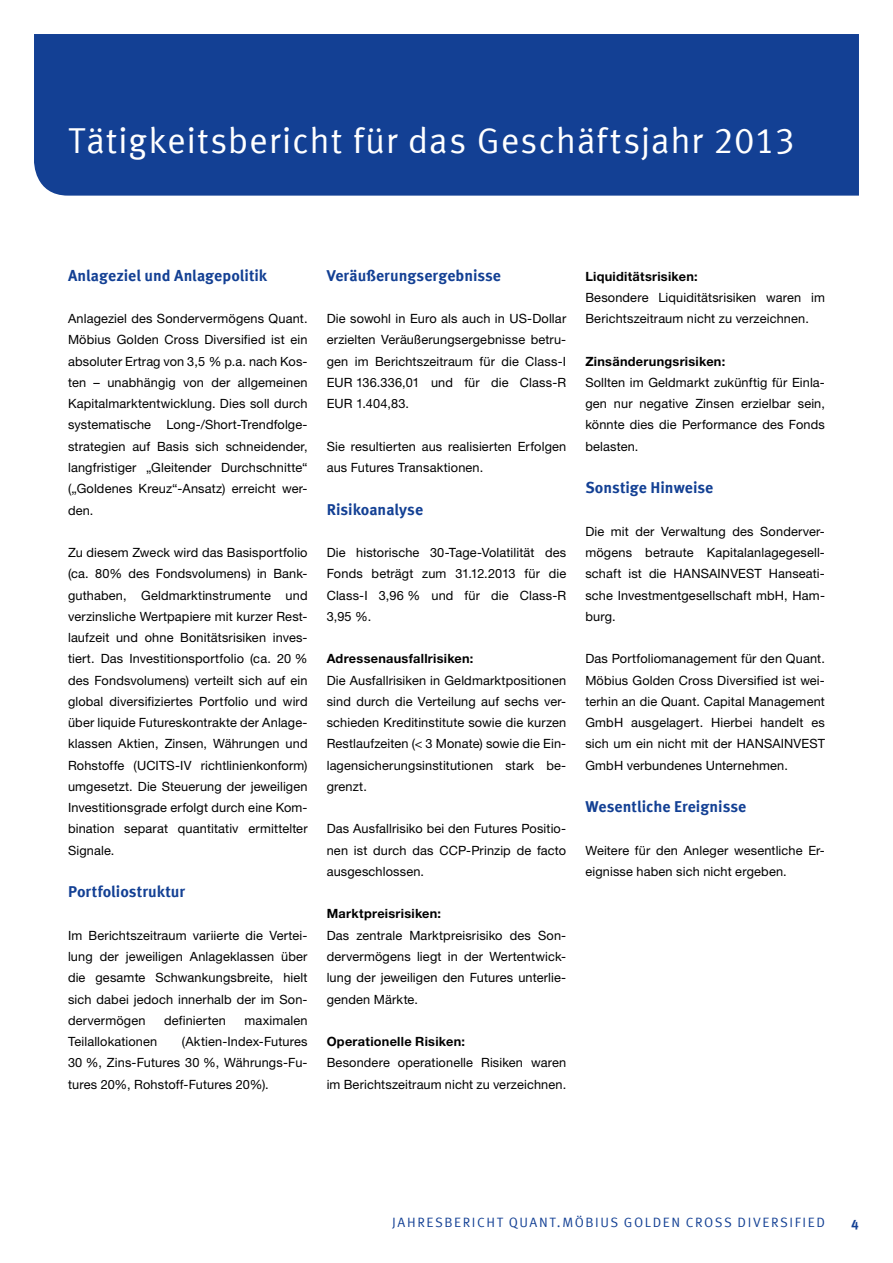
<style>
.page{position:relative;width:893px;height:1263px;background:#fff}
.page>*{position:absolute;margin:0;border:0;box-sizing:border-box;transform-origin:0 0}
.t1{font:36px "Meta Offc Pro Norm";letter-spacing:.015em;color:#fff}
.t2{font:700 15.75px "Meta Offc Pro";color:#134094}
.t3{font:13.5px "Meta Offc Pro Norm";letter-spacing:.115em;color:#134094}
.t4{font:700 13.5px "Meta Offc Pro";color:#134094}
.t5{font:12.75px/21.3px "Helvetica Neue LTW1 G";letter-spacing:.01em;color:#000;text-align:justify}
.t6{font:700 12.75px "Helvetica Neue LTW1 G";letter-spacing:.02em;color:#000}
</style>
<div class="page">
<div style="left:34px;top:34px;width:825px;height:162px;background:#134094"></div>
<h1 class="t1" style="left:68px;top:113px;width:729px">TÄTIGKEITSBERICHT FÜR DAS GESCHÄFTSJAHR 2013</h1>
<p class="t2" style="left:68px;top:263px;width:201px">Anlageziel und Anlagepolitik</p>
<p class="t5" style="left:68px;top:308px;width:241px">Anlageziel des Sondervermögens Quant.<br>Möbius Golden Cross Diversified ist ein absoluter Ertrag von 3,5 % p.a. nach Kos&shy;ten – unabhängig von der allgemeinen Kapitalmarktentwicklung. Dies soll durch systematische Long-/Short-Trendfolge&shy;strategien auf Basis sich schneidender, langfristiger „Gleitender Durchschnitte“ („Goldenes Kreuz“-Ansatz) erreicht wer&shy;den.</p>
<p class="t5" style="left:68px;top:542px;width:241px">Zu diesem Zweck wird das Basisportfolio (ca. 80% des Fondsvolumens) in Bank&shy;guthaben, Geldmarktinstrumente und verzinsliche Wertpapiere mit kurzer Rest&shy;laufzeit und ohne Bonitätsrisiken inves&shy;tiert. Das Investitionsportfolio (ca. 20 % des Fondsvolumens) verteilt sich auf ein global diversifiziertes Portfolio und wird über liquide Futureskontrakte der Anlage&shy;klassen Aktien, Zinsen, Währungen und Rohstoffe (UCITS-IV richtlinienkonform) umgesetzt. Die Steuerung der jeweiligen Investitionsgrade erfolgt durch eine Kom&shy;bination separat quantitativ ermittelter Signale.</p>
<p class="t2" style="left:68px;top:879px;width:119px">Portfoliostruktur</p>
<p class="t5" style="left:68px;top:924px;width:241px">Im Berichtszeitraum variierte die Vertei&shy;lung der jeweiligen Anlageklassen über die gesamte Schwankungsbreite, hielt sich dabei jedoch innerhalb der im Son&shy;dervermögen</p>
<p class="t5" style="left:164px;top:1009px;width:63px">definierten</p>
<p class="t5" style="left:244px;top:1009px;width:65px">maximalen</p>
<p class="t5" style="left:68px;top:1031px;width:241px;text-indent:114px">(Aktien-Index-Futures 30 %, Zins-Futures 30 %, Währungs-Fu&shy;tures 20%, Rohstoff-Futures 20%).</p>
<p class="t5" style="left:68px;top:1031px;width:91px">Teilallokationen</p>
<p class="t2" style="left:327px;top:263px;width:176px">Veräußerungsergebnisse</p>
<p class="t5" style="left:327px;top:308px;width:241px">Die sowohl in Euro als auch in US-Dollar erzielten Veräußerungsergebnisse betru&shy;gen im Berichtszeitraum für die Class-I EUR 136.336,01 und für die Class-R EUR 1.404,83.</p>
<p class="t5" style="left:327px;top:435px;width:241px">Sie resultierten aus realisierten Erfolgen aus Futures Transaktionen.</p>
<p class="t2" style="left:327px;top:497px;width:98px">Risikoanalyse</p>
<p class="t5" style="left:327px;top:542px;width:241px">Die historische 30-Tage-Volatilität des Fonds beträgt zum 31.12.2013 für die Class-I 3,96 % und für die Class-R 3,95 %.</p>
<p class="t6" style="left:327px;top:651px;width:148px">Adressenausfallrisiken:</p>
<p class="t5" style="left:327px;top:669px;width:241px">Die Ausfallrisiken in Geldmarktpositionen sind durch die Verteilung auf sechs ver&shy;schieden Kreditinstitute sowie die kurzen Restlaufzeiten (&lt; 3 Monate) sowie die Ein&shy;lagensicherungsinstitutionen stark be&shy;grenzt.</p>
<p class="t5" style="left:327px;top:818px;width:241px">Das Ausfallrisiko bei den Futures Positio&shy;nen ist durch das CCP-Prinzip de facto ausgeschlossen.</p>
<p class="t6" style="left:327px;top:906px;width:116px">Marktpreisrisiken:</p>
<p class="t5" style="left:327px;top:924px;width:241px">Das zentrale Marktpreisrisiko des Son&shy;dervermögens liegt in der Wertentwick&shy;lung der jeweiligen den Futures unterlie&shy;genden Märkte.</p>
<p class="t6" style="left:327px;top:1034px;width:140px">Operationelle Risiken:</p>
<p class="t5" style="left:327px;top:1052px;width:241px">Besondere operationelle Risiken waren im Berichtszeitraum nicht zu verzeichnen.</p>
<p class="t6" style="left:585px;top:268px;width:114px">Liquiditätsrisiken:</p>
<p class="t5" style="left:585px;top:287px;width:241px">Besondere Liquiditätsrisiken waren im<br>Berichtszeitraum nicht zu verzeichnen.</p>
<p class="t6" style="left:585px;top:353px;width:141px">Zinsänderungsrisiken:</p>
<p class="t5" style="left:585px;top:372px;width:241px">Sollten im Geldmarkt zukünftig für Einla&shy;gen nur negative Zinsen erzielbar sein, könnte dies die Performance des Fonds belasten.</p>
<p class="t2" style="left:585px;top:475px;width:129px">Sonstige Hinweise</p>
<p class="t5" style="left:585px;top:520px;width:241px">Die mit der Verwaltung des Sonderver&shy;mögens betraute Kapitalanlagegesell&shy;schaft ist die HANSAINVEST Hanseati&shy;sche Investmentgesellschaft mbH, Ham&shy;burg.</p>
<p class="t5" style="left:585px;top:648px;width:241px">Das Portfoliomanagement für den Quant.<br>Möbius Golden Cross Diversified ist wei&shy;terhin an die Quant. Capital Management GmbH ausgelagert. Hierbei handelt es sich um ein nicht mit der HANSAINVEST GmbH verbundenes Unternehmen.</p>
<p class="t2" style="left:585px;top:794px;width:162px">Wesentliche Ereignisse</p>
<p class="t5" style="left:585px;top:839px;width:241px">Weitere für den Anleger wesentliche Er&shy;eignisse haben sich nicht ergeben.</p>
<p class="t3" style="left:392px;top:1211px;width:35px">JAHRES</p>
<p class="t3" style="left:445px;top:1211px;width:327px">BERICHT QUANT.MÖBIUS GOLDEN CROSS DIVERS</p>
<p class="t3" style="left:790px;top:1211px;width:27px">IFIED</p>
<p class="t4" style="left:851px;top:1214px;width:9px">4</p>
</div>
